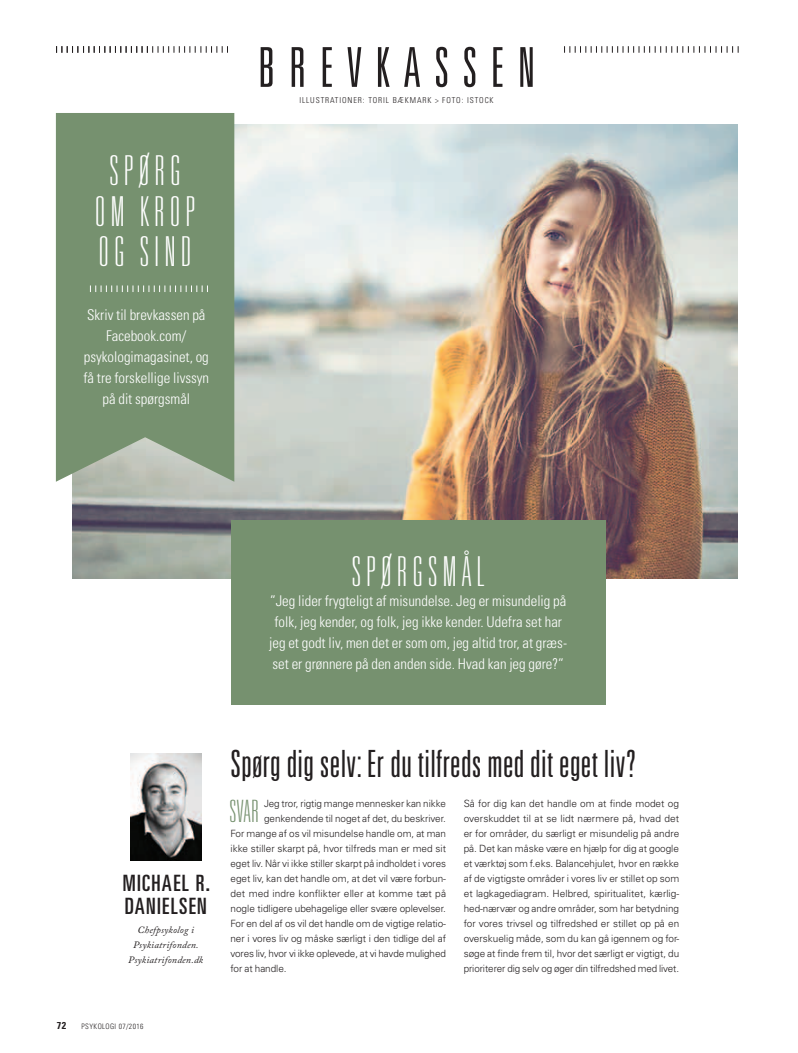
<style>
.page{position:relative;width:798px;height:1053px;background:#fff}
.page>*{position:absolute;margin:0;border:0;box-sizing:border-box;transform-origin:0 0}
.t1{font:300 ultra-condensed 55px "Univers LT Std";letter-spacing:.26em;color:#231f20;scale:.95 1}
.t2{font:100 ultra-condensed 41.25px/40.5px "Univers LT Std";letter-spacing:.14em;color:#fff;text-align:center}
.t3{font:300 ultra-condensed 37.5px "Univers LT Std";letter-spacing:.01em;color:#231f20}
.t4{font:100 ultra-condensed 30.75px "Univers LT Std";color:#76916f}
.t5{font:ultra-condensed 22.5px/23.8px "Univers LT Std";letter-spacing:.06em;color:#231f20}
.t6{font:300 condensed 14.75px/20.9px "Univers LT Std";color:#fff;text-align:center}
.t7{font:300 10px/15px "Univers LT Std";letter-spacing:-.005em;color:#231f20;text-align:justify}
.t8{font:700 condensed 10px "Univers LT Std";color:#231f20}
.t9{font:italic 9.75px/15px "Adobe Caslon Pro";letter-spacing:.02em;color:#231f20;text-align:center}
.t10{font:300 condensed 8.12px "Univers LT Std";letter-spacing:.11em;color:#231f20}
.t11{font:300 condensed 7.5px "Univers LT Std";letter-spacing:.05em;color:#231f20}
</style>
<div class="page">
<svg style="left:56px;top:46px;width:682px;height:7px"></svg>
<div style="left:231px;top:1px;width:331px;height:86px;background:#fff"></div>
<img style="left:72px;top:125px;width:664px;height:453px">
<div style="left:56px;top:113px;width:178px;height:368px;background:#76916f"></div>
<svg style="left:90px;top:285px;width:118px;height:7px"></svg>
<div style="left:231px;top:520px;width:374px;height:184px;background:#76916f"></div>
<img style="left:130px;top:753px;width:71px;height:107px">
<h2 class="t2" style="left:95px;top:151px;width:101px">Spørg om krop og sind</h2>
<h3 class="t6" style="left:83px;top:304px;width:127px">Skriv til brevkassen på<br>Facebook.com/ psykologimagasinet, og få tre forskellige livssyn på dit spørgsmål</h3>
<h1 class="t1" style="left:258px;top:39px;width:293px">brevkassen</h1>
<p class="t10" style="left:299px;top:95px;width:196px">illustrationer: Toril Bækmark &gt; foto: I stock</p>
<h2 class="t2" style="left:352px;top:551px;width:134px">SPØRG SMÅL</h2>
<h3 class="t6" style="left:269px;top:590px;width:299px">”Jeg lider frygteligt af misundelse. Jeg er misundelig på folk, jeg kender, og folk, jeg ikke kender. Udefra set har jeg et godt liv, men det er som om, jeg altid tror, at græs&shy;set er grønnere på den anden side. Hvad kan jeg gøre?”</h3>
<h3 class="t5" style="left:123px;top:870px;width:89px">MICHAEL R.<br>DANIELSEN</h3>
<p class="t9" style="left:128px;top:921px;width:76px">Chefpsykolog i<br>Psykiatrifonden.<br>Psykiatrifonden.dk</p>
<p class="t8" style="left:57px;top:1019px;width:11px">72</p>
<p class="t11" style="left:81px;top:1021px;width:63px">Psykologi 07/2016</p>
<h3 class="t3" style="left:230px;top:744px;width:407px">Spørg dig selv: Er du tilfreds med dit eget liv?</h3>
<h3 class="t4" style="left:230px;top:795px;width:30px">svar</h3>
<p class="t7" style="left:264px;top:796px;width:183px">Jeg tror, rigtig mange mennesker kan nikke</p>
<p class="t7" style="left:463px;top:796px;width:217px">Så for dig kan det handle om at finde modet og overskuddet til at se lidt nærmere på, hvad det er for områder, du særligt er misundelig på andre på. Det kan måske være en hjælp for dig at google et værktøj som f.eks. Balancehjulet, hvor en række af de vigtigste områder i vores liv er stillet op som et lagkagediagram. Helbred, spiritualitet, kærlig&shy;hed-nærvær og andre områder, som har betydning for vores trivsel og tilfredshed er stillet op på en overskuelig måde, som du kan gå igennem og for&shy;søge at finde frem til, hvor det særligt er vigtigt, du prioriterer dig selv og øger din tilfredshed med livet.</p>
<p class="t7" style="left:264px;top:811px;width:183px">genkendende til noget af det, du beskriver.</p>
<p class="t7" style="left:230px;top:826px;width:217px">For mange af os vil misundelse handle om, at man</p>
<p class="t7" style="left:230px;top:841px;width:217px">ikke stiller skarpt på, hvor tilfreds man er med sit</p>
<p class="t7" style="left:230px;top:856px;width:217px">eget liv. Når vi ikke stiller skarpt på indholdet i vores</p>
<p class="t7" style="left:230px;top:871px;width:217px">eget liv, kan det handle om, at det vil være forbun-</p>
<p class="t7" style="left:230px;top:886px;width:217px">det med indre konflikter eller at komme tæt på</p>
<p class="t7" style="left:230px;top:901px;width:217px">nogle tidligere ubehagelige eller svære oplevelser.</p>
<p class="t7" style="left:230px;top:916px;width:217px">For en del af os vil det handle om de vigtige relatio-</p>
<p class="t7" style="left:230px;top:931px;width:217px">ner i vores liv og måske særligt i den tidlige del af</p>
<p class="t7" style="left:230px;top:946px;width:217px">vores liv, hvor vi ikke oplevede, at vi havde mulighed</p>
<p class="t7" style="left:230px;top:961px;width:58px">for at handle.</p>
</div>
